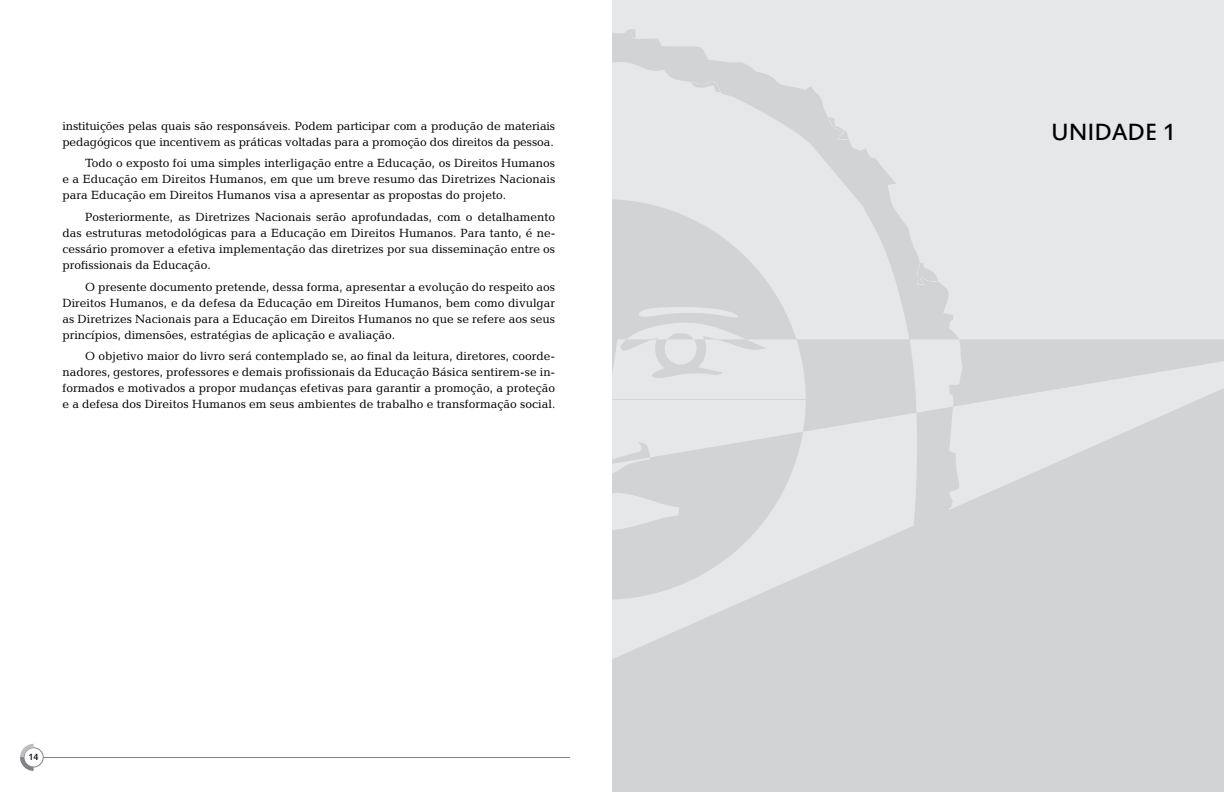
<style>
.page{position:relative;width:1224px;height:792px;background:#fff}
.page>*{position:absolute;margin:0;border:0;box-sizing:border-box;transform-origin:0 0}
.t1{font:26px "Estrangelo Edessa";color:#000}
.t2{font:12px/16px "Candida Std";color:#000;text-align:justify}
.t3{font:10px "Estrangelo Edessa";color:#000}
</style>
<div class="page">
<div style="left:612px;top:0;width:612px;height:792px;background:#e6e7e8"></div>
<div style="left:612px;top:756px;width:612px;height:36px;background:#d1d3d4"></div>
<svg style="left:612px;top:29px;width:612px;height:727px"></svg>
<hr style="left:20px;top:757px;width:550px;height:1px;background:#808285">
<div style="left:24px;top:748px;width:19px;height:19px;background:#fff;border-radius:50%"></div>
<div style="left:23px;top:747px;width:21px;height:20px;border:1px solid #808285;border-radius:50%"></div>
<svg style="left:20px;top:744px;width:14px;height:27px"></svg>
<p class="t2" style="left:62px;top:118px;width:494px">instituições pelas quais são responsáveis. Podem participar com a produção de materiais pedagógicos que incentivem as práticas voltadas para a promoção dos direitos da pessoa.</p>
<p class="t2" style="left:62px;top:155px;width:494px;text-indent:23px">Todo o exposto foi uma simples interligação entre a Educação, os Direitos Humanos e a Educação em Direitos Humanos, em que um breve resumo das Diretrizes Nacionais para Educação em Direitos Humanos visa a apresentar as propostas do projeto.</p>
<p class="t2" style="left:62px;top:209px;width:494px;text-indent:23px">Posteriormente, as Diretrizes Nacionais serão aprofundadas, com o detalhamento das estruturas metodológicas para a Educação em Direitos Humanos. Para tanto, é ne&shy;cessário promover a efetiva implementação das diretrizes por sua disseminação entre os profissionais da Educação.</p>
<p class="t2" style="left:62px;top:279px;width:494px;text-indent:23px">O presente documento pretende, dessa forma, apresentar a evolução do respeito aos Direitos Humanos, e da defesa da Educação em Direitos Humanos, bem como divulgar as Diretrizes Nacionais para a Educação em Direitos Humanos no que se refere aos seus princípios, dimensões, estratégias de aplicação e avaliação.</p>
<p class="t2" style="left:62px;top:348px;width:494px;text-indent:23px">O objetivo maior do livro será contemplado se, ao final da leitura, diretores, coorde&shy;nadores, gestores, professores e demais profissionais da Educação Básica sentirem-se in&shy;formados e motivados a propor mudanças efetivas para garantir a promoção, a proteção e a defesa dos Direitos Humanos em seus ambientes de trabalho e transformação social.</p>
<p class="t3" style="left:28px;top:752px;width:12px">14</p>
<h1 class="t1" style="left:1051px;top:119px;width:126px">UNIDADE 1</h1>
</div>
